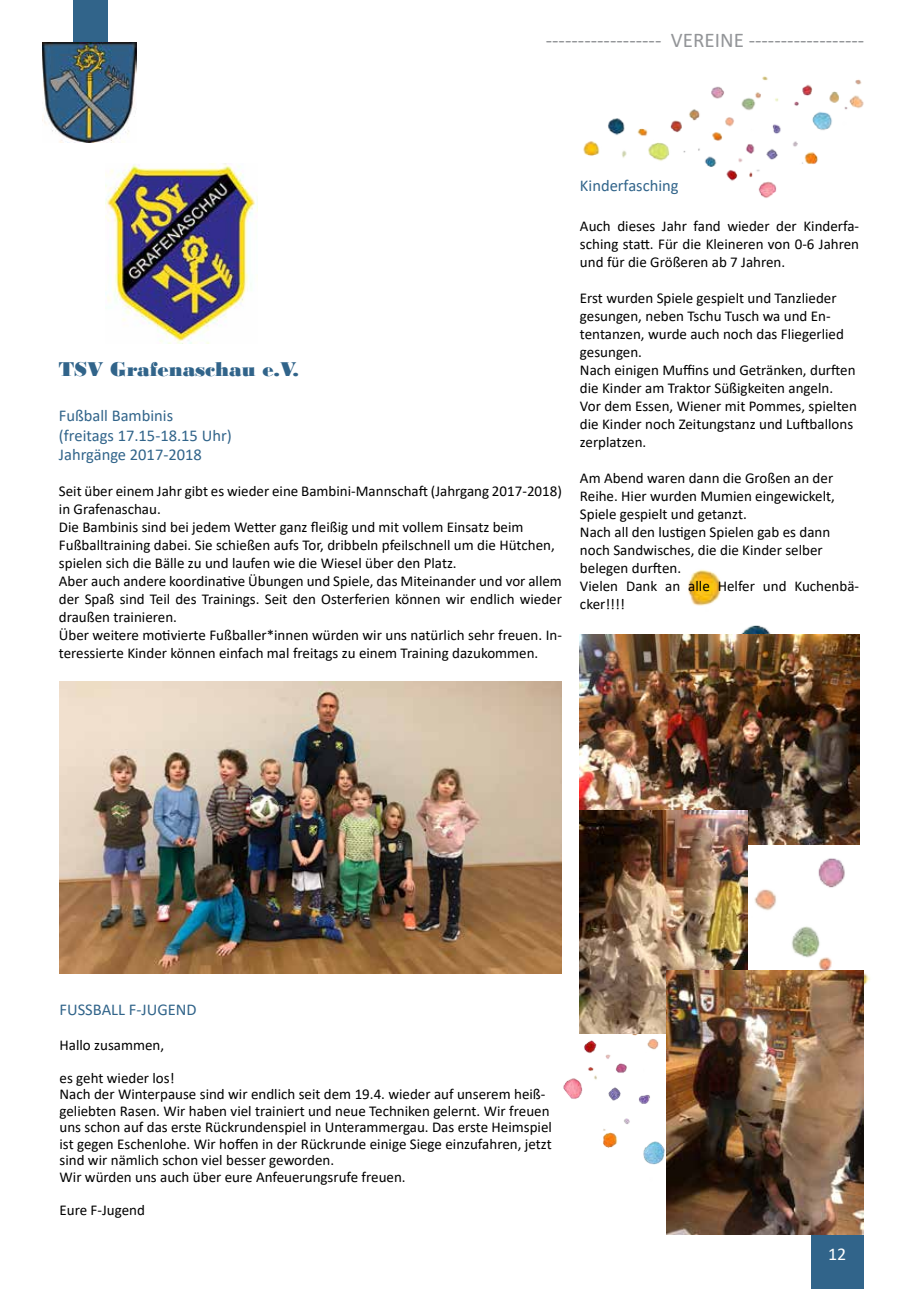
<style>
.page{position:relative;width:906px;height:1289px;background:#fff}
.page>*{position:absolute;margin:0;border:0;box-sizing:border-box;transform-origin:0 0}
.t1{font:21px "Calibri";color:#939598}
.t2{font:21px "Bodoni MT Black";color:#31648a}
.t3{font:18px "Calibri";color:#fff}
.t4{font:16.5px/19.8px "Calibri";color:#31648a}
.t5{font:15px/18px "Calibri";color:#000}
</style>
<div class="page">
<div style="left:811px;top:1234px;width:52px;height:54px;background:#31648a"></div>
<div style="left:73px;top:0;width:34px;height:45px;background:#31648a"></div>
<img style="left:43px;top:43px;width:93px;height:99px">
<img style="left:556px;top:867px;width:24px;height:232px">
<img style="left:580px;top:569px;width:290px;height:696px">
<img style="left:105px;top:164px;width:152px;height:179px">
<img style="left:59px;top:681px;width:502px;height:292px">
<img style="left:580px;top:634px;width:279px;height:210px">
<img style="left:580px;top:810px;width:167px;height:223px">
<img style="left:666px;top:970px;width:198px;height:264px">
<img style="left:583px;top:76px;width:281px;height:122px">
<h1 class="t1" style="left:546px;top:25px;width:320px">------------------ VEREINE ------------------</h1>
<h1 class="t2" style="left:59px;top:356px;width:242px">TSV Grafenaschau e.V.</h1>
<p class="t4" style="left:59px;top:405px;width:174px">Fußball Bambinis (freitags 17.15-18.15 Uhr)<br>Jahrgänge 2017-2018</p>
<p class="t5" style="left:59px;top:482px;width:504px">Seit über einem Jahr gibt es wieder eine Bambini-Mannschaft (Jahrgang 2017-2018) in Grafenaschau.<br>Die Bambinis sind bei jedem Wetter ganz fleißig und mit vollem Einsatz beim Fußballtraining dabei. Sie schießen aufs Tor, dribbeln pfeilschnell um die Hütchen, spielen sich die Bälle zu und laufen wie die Wiesel über den Platz.<br>Aber auch andere koordinative Übungen und Spiele, das Miteinander und vor allem der Spaß sind Teil des Trainings. Seit den Osterferien können wir endlich wieder draußen trainieren.<br>Über weitere motivierte Fußballer*innen würden wir uns natürlich sehr freuen. In&shy;teressierte Kinder können einfach mal freitags zu einem Training dazukommen.</p>
<p class="t4" style="left:580px;top:175px;width:100px">Kinderfasching</p>
<p class="t5" style="left:580px;top:216px;width:281px;text-align:justify">Auch dieses Jahr fand wieder der Kinderfa&shy;sching statt. Für die Kleineren von 0-6 Jahren und für die Größeren ab 7 Jahren.</p>
<p class="t5" style="left:580px;top:288px;width:278px">Erst wurden Spiele gespielt und Tanzlieder gesungen, neben Tschu Tusch wa und En&shy;tentanzen, wurde auch noch das Fliegerlied gesungen.<br>Nach einigen Muffins und Getränken, durften die Kinder am Traktor Süßigkeiten angeln.<br>Vor dem Essen, Wiener mit Pommes, spielten die Kinder noch Zeitungstanz und Luftballons zerplatzen.</p>
<p class="t5" style="left:580px;top:468px;width:281px">Am Abend waren dann die Großen an der<br>Reihe. Hier wurden Mumien eingewickelt,<br>Spiele gespielt und getanzt.<br>Nach all den lustigen Spielen gab es dann noch Sandwisches, die die Kinder selber belegen durften.<br>Vielen Dank an alle Helfer und Kuchenbä&shy;cker!!!!</p>
<p class="t4" style="left:60px;top:999px;width:139px">FUSSBALL F-JUGEND</p>
<p class="t5" style="left:60px;top:1035px;width:106px">Hallo zusammen,</p>
<p class="t5" style="left:60px;top:1069px;width:494px;line-height:16.5px">es geht wieder los!<br>Nach der Winterpause sind wir endlich seit dem 19.4. wieder auf unserem heiß&shy;geliebten Rasen. Wir haben viel trainiert und neue Techniken gelernt. Wir freuen uns schon auf das erste Rückrundenspiel in Unterammergau. Das erste Heimspiel ist gegen Eschenlohe. Wir hoffen in der Rückrunde einige Siege einzufahren, jetzt sind wir nämlich schon viel besser geworden.<br>Wir würden uns auch über eure Anfeuerungsrufe freuen.</p>
<p class="t5" style="left:60px;top:1200px;width:87px">Eure F-Jugend</p>
<p class="t3" style="left:828px;top:1241px;width:20px">12</p>
</div>
